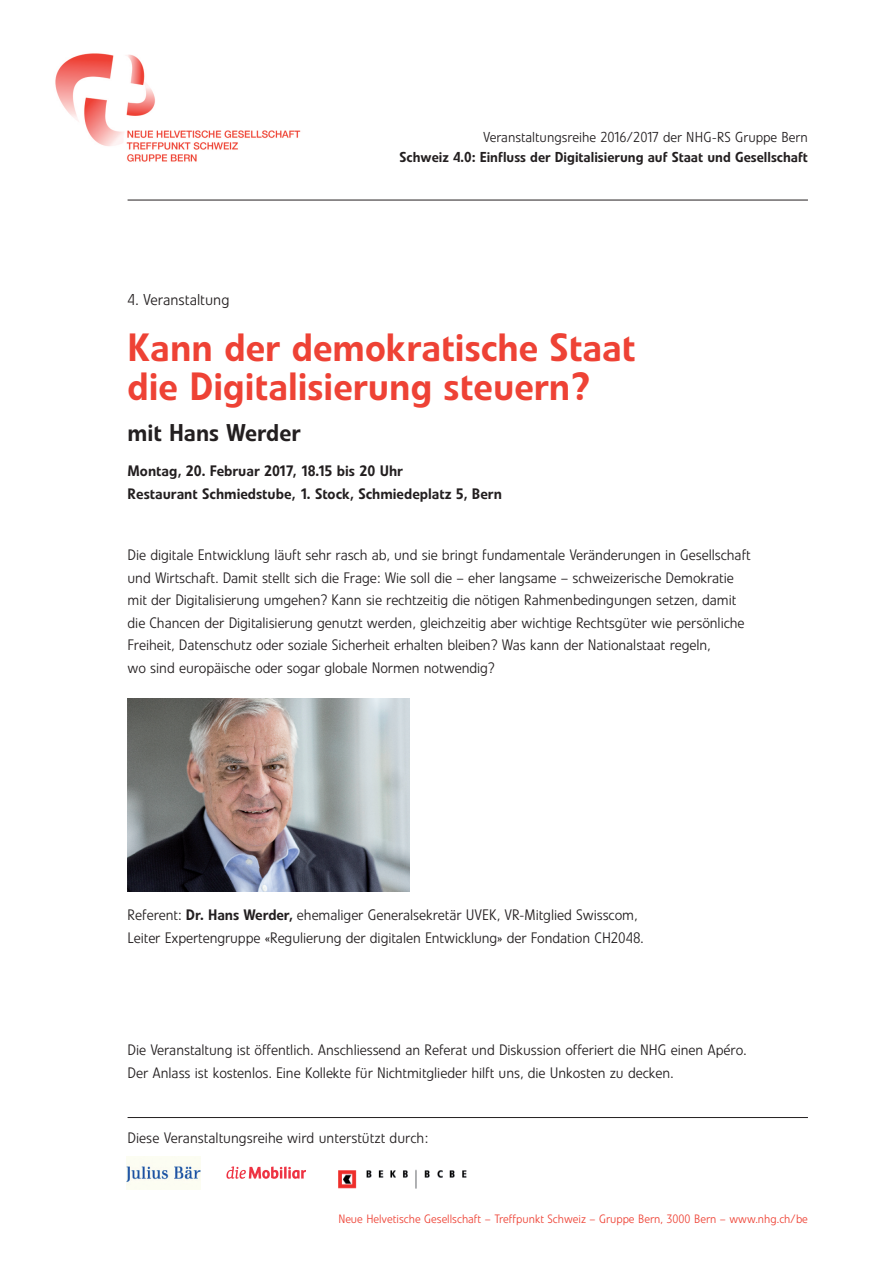
<style>
.page{position:relative;width:893px;height:1263px;background:#fff}
.page>*{position:absolute;margin:0;border:0;box-sizing:border-box;transform-origin:0 0}
.t1{font:500 39px/39px "Evo BQ";color:#ee4235}
.t2{font:500 24px "Evo BQ";color:#231f20}
.t3{font:300 15.6px "Evo BQ";color:#231f20}
.t4{font:300 15px/22.5px "Evo BQ";letter-spacing:-.005em;color:#231f20}
.t5{font:500 15px/22.5px "Evo BQ";color:#231f20}
.t6{font:500 14.25px "Evo BQ";color:#231f20}
.t7{font:300 14.25px "Evo BQ";color:#231f20}
.t8{font:300 12px "Evo BQ";color:#ee4235}
.s1{font-weight:500}
</style>
<div class="page">
<img style="left:55px;top:53px;width:246px;height:109px">
<hr style="left:128px;top:200px;width:680px;height:1px;background:#231f20">
<hr style="left:128px;top:1117px;width:680px;height:1px;background:#231f20">
<img style="left:128px;top:698px;width:281px;height:194px">
<img style="left:127px;top:1157px;width:74px;height:32px">
<img style="left:338px;top:1169px;width:129px;height:20px">
<svg style="left:226px;top:1166px;width:80px;height:13px"></svg>
<p class="t7" style="left:483px;top:129px;width:326px">Veranstaltungsreihe 2016/2017 der NHG-RS Gruppe Bern</p>
<p class="t6" style="left:400px;top:149px;width:410px">Schweiz 4.0: Einfluss der Digitalisierung auf Staat und Gesellschaft</p>
<p class="t3" style="left:128px;top:291px;width:103px">4. Veranstaltung</p>
<h1 class="t1" style="left:128px;top:327px;width:510px">Kann der demokratische Staat die Digitalisierung steuern?</h1>
<h2 class="t2" style="left:128px;top:419px;width:175px">mit Hans Werder</h2>
<p class="t5" style="left:128px;top:459px;width:376px">Montag, 20. Februar 2017, 18.15 bis 20 Uhr<br>Restaurant Schmiedstube, 1. Stock, Schmiedeplatz 5, Bern</p>
<p class="t4" style="left:128px;top:543px;width:625px">Die digitale Entwicklung läuft sehr rasch ab, und sie bringt fundamentale Veränderungen in Gesellschaft und Wirtschaft. Damit stellt sich die Frage: Wie soll die – eher langsame – schweizerische Demokratie mit der Digitalisierung umgehen? Kann sie rechtzeitig die nötigen Rahmenbedingungen setzen, damit die Chancen der Digitalisierung genutzt werden, gleichzeitig aber wichtige Rechtsgüter wie persönliche Freiheit, Datenschutz oder soziale Sicherheit erhalten bleiben? Was kann der Nationalstaat regeln,<br>wo sind europäische oder sogar globale Normen notwendig?</p>
<p class="t4" style="left:128px;top:903px;width:518px">Referent: <span class="s1">Dr. Hans Werder,</span> ehemaliger Generalsekretär UVEK, VR-Mitglied Swisscom,<br>Leiter Expertengruppe «Regulierung der digitalen Entwicklung» der Fondation CH2048.</p>
<p class="t4" style="left:128px;top:1038px;width:620px">Die Veranstaltung ist öffentlich. Anschliessend an Referat und Diskussion offeriert die NHG einen Apéro.<br>Der Anlass ist kostenlos. Eine Kollekte für Nichtmitglieder hilft uns, die Unkosten zu decken.</p>
<p class="t4" style="left:128px;top:1126px;width:302px">Diese Veranstaltungsreihe wird unterstützt durch:</p>
<p class="t8" style="left:338px;top:1212px;width:471px">Neue Helvetische Gesellschaft – Treffpunkt Schweiz – Gruppe Bern, 3000 Bern – www.nhg.ch/be</p>
</div>
